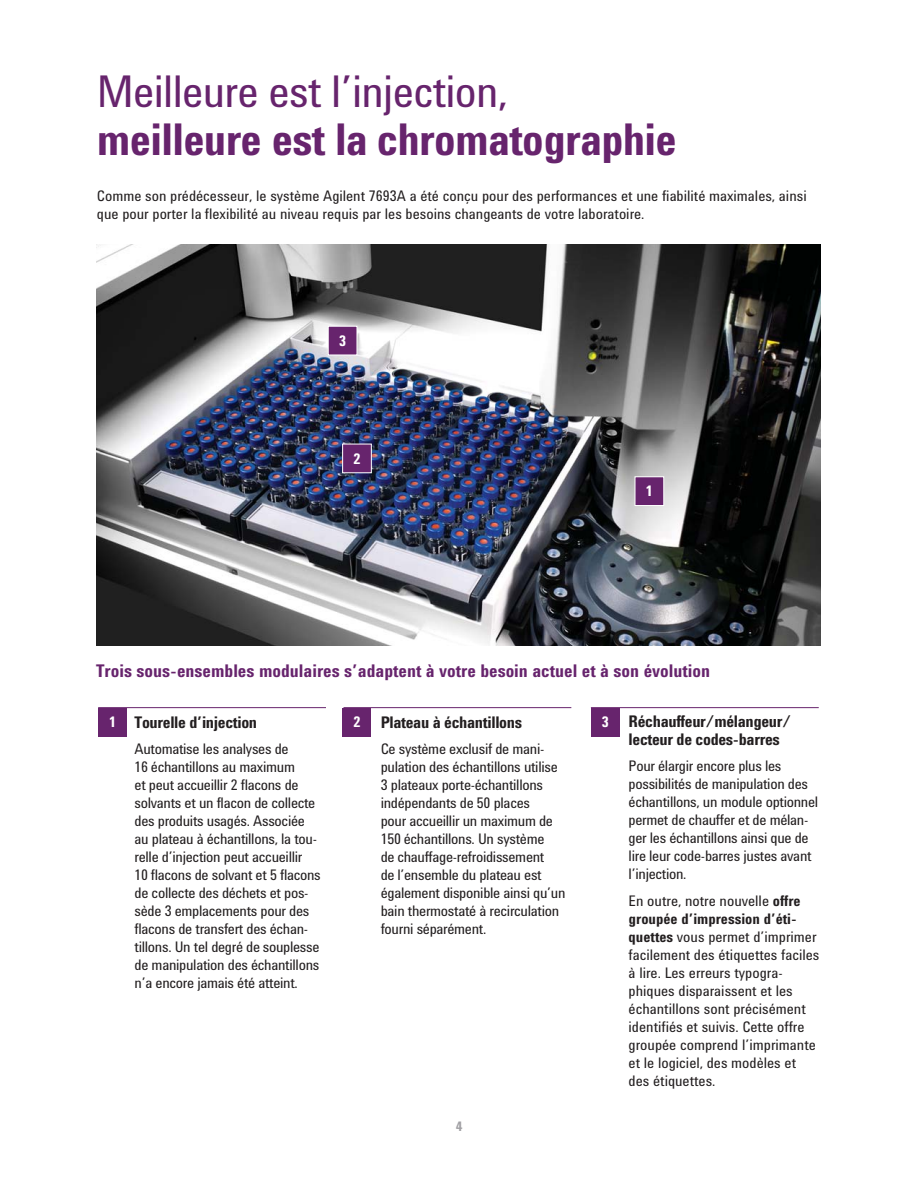
<style>
.page{position:relative;width:918px;height:1188px;background:#fff}
.page>*{position:absolute;margin:0;border:0;box-sizing:border-box;transform-origin:0 0}
.t1{font:700 45px "Agilent Condensed CFF";letter-spacing:-.015em;color:#67246d}
.t2{font:45px "Agilent Condensed CFF";letter-spacing:-.015em;color:#67246d}
.t3{font:700 18px "Agilent Condensed CFF";color:#67246d}
.t4{font:700 16.5px/18px "Agilent Condensed CFF";letter-spacing:-.02em;color:#231f20}
.t5{font:15px/18px "Agilent Condensed CFF";letter-spacing:-.02em;color:#231f20}
.t6{font:15px/18px "Agilent Condensed CFF";color:#231f20}
.t7{font:700 15px "Agilent Condensed CFF";color:#fff}
.t8{font:700 13.5px "Agilent Condensed CFF";color:#a1a0a4}
.s1{font-weight:700}
.s2{font-size:15px;color:#fff}
</style>
<div class="page">
<img style="left:97px;top:245px;width:724px;height:401px">
<div style="left:98px;top:708px;width:29px;height:28px;background:#67246d"></div>
<div style="left:343px;top:708px;width:28px;height:28px;background:#67246d"></div>
<div style="left:591px;top:708px;width:29px;height:28px;background:#67246d"></div>
<div style="left:635px;top:477px;width:29px;height:29px;background:#67246d"></div>
<div style="left:635px;top:476px;width:29px;height:30px;border:1px solid #fff"></div>
<div style="left:343px;top:444px;width:28px;height:29px;background:#67246d"></div>
<div style="left:342px;top:444px;width:30px;height:29px;border:1px solid #fff"></div>
<div style="left:328px;top:326px;width:29px;height:29px;background:#67246d"></div>
<div style="left:328px;top:326px;width:29px;height:29px;border:1px solid #fff"></div>
<hr style="left:98px;top:707px;width:228px;height:1px;background:#67246d">
<hr style="left:344px;top:707px;width:227px;height:1px;background:#67246d">
<hr style="left:591px;top:707px;width:228px;height:1px;background:#67246d">
<h1 class="t2" style="left:97px;top:75px;width:412px">Meilleure est l’injection,</h1>
<h1 class="t1" style="left:97px;top:123px;width:581px">meilleure est la chromatographie</h1>
<p class="t6" style="left:97px;top:188px;width:711px">Comme son prédécesseur, le système Agilent 7693A a été conçu pour des performances et une fiabilité maximales, ainsi que pour porter la flexibilité au niveau requis par les besoins changeants de votre laboratoire.</p>
<p class="t7" style="left:339px;top:335px;width:8px">3</p>
<p class="t7" style="left:354px;top:453px;width:8px">2</p>
<p class="t7" style="left:646px;top:486px;width:8px">1</p>
<p class="t3" style="left:96px;top:665px;width:615px">Trois sous-ensembles modulaires s’adaptent à votre besoin actuel et à son évolution</p>
<p class="t4" style="left:381px;top:715px;width:143px">Plateau à échantillons</p>
<p class="t5" style="left:381px;top:742px;width:186px">Ce système exclusif de mani&shy;pulation des échantillons utilise<br>3 plateaux porte-échantillons indépendants de 50 places<br>pour accueillir un maximum de<br>150 échantillons. Un système<br>de chauffage-refroidissement<br>de l’ensemble du plateau est également disponible ainsi qu’un bain thermostaté à recirculation fourni séparément.</p>
<p class="t4" style="left:629px;top:714px;width:164px">Réchauffeur/mélangeur/ lecteur de codes-barres</p>
<p class="t5" style="left:629px;top:759px;width:191px">Pour élargir encore plus les possibilités de manipulation des échantillons, un module optionnel permet de chauffer et de mélan&shy;ger les échantillons ainsi que de lire leur code-barres justes avant l’injection.</p>
<p class="t6" style="left:629px;top:893px;width:192px">En outre, notre nouvelle <span class="s1">offre groupée d’impression d’éti&shy;quettes</span> vous permet d’imprimer facilement des étiquettes faciles à lire. Les erreurs typogra&shy;phiques disparaissent et les échantillons sont précisément identifiés et suivis. Cette offre groupée comprend l’imprimante et le logiciel, des modèles et des étiquettes.</p>
<p class="t4" style="left:109px;top:715px;width:150px"><span class="s2">1</span> Tourelle d’injection</p>
<p class="t7" style="left:354px;top:717px;width:8px">2</p>
<p class="t7" style="left:602px;top:717px;width:8px">3</p>
<p class="t5" style="left:135px;top:742px;width:188px">Automatise les analyses de<br>16 échantillons au maximum<br>et peut accueillir 2 flacons de solvants et un flacon de collecte des produits usagés. Associée au plateau à échantillons, la tou&shy;relle d’injection peut accueillir<br>10 flacons de solvant et 5 flacons de collecte des déchets et pos&shy;sède 3 emplacements pour des flacons de transfert des échan&shy;tillons. Un tel degré de souplesse de manipulation des échantillons n’a encore jamais été atteint.</p>
<p class="t8" style="left:456px;top:1122px;width:8px">4</p>
</div>
